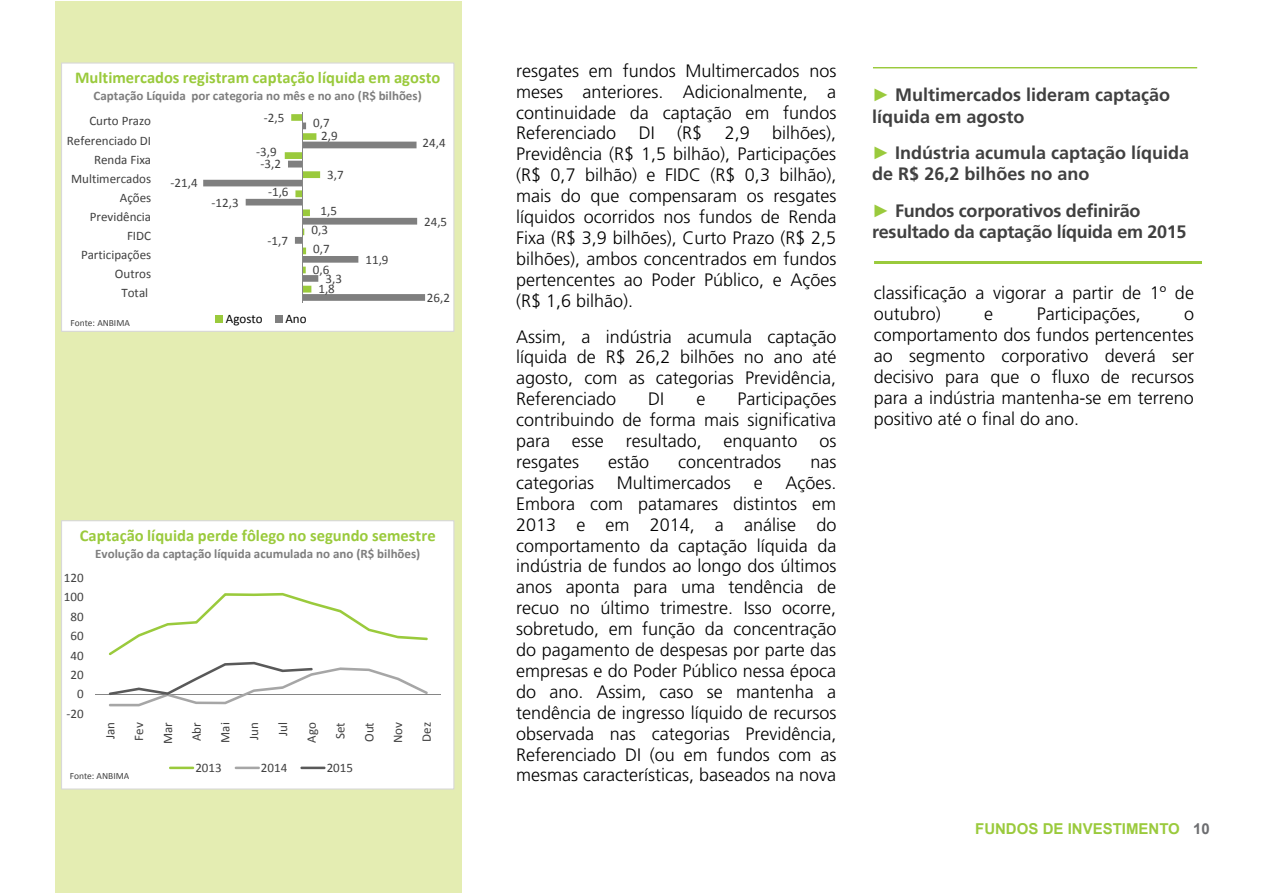
<style>
.page{position:relative;width:1263px;height:893px;background:#fff}
.page>*{position:absolute;margin:0;border:0;box-sizing:border-box;transform-origin:0 0}
.t1{font:300 18px/20.9px "Frutiger";color:#000;text-align:justify}
.t2{font:700 18px/21.3px "Frutiger";color:#404040}
.t3{font:700 16.5px "Calibri";color:#9aca3c}
.t4{font:700 15px "Arial";color:#9aca3c}
.t5{font:13.05px/28.7px "Calibri";color:#404040}
.t6{font:700 13.05px "Calibri";letter-spacing:-.005em;color:#7e7e7e}
.t7{font:13.05px "Calibri";letter-spacing:-.005em;color:#000}
.t8{font:9.45px "Calibri";color:#404040}
.s1{font-family:"Arial";font-weight:400;color:#9aca3c}
.s2{font-family:"Arial";color:#9aca3c}
.s3{color:#6d6e71}
</style>
<div class="page">
<div style="left:55px;top:1px;width:406px;height:891px;background:#e4edb2"></div>
<hr style="left:873px;top:67px;width:324px;height:1px;background:#9aca3c">
<hr style="left:874px;top:261px;width:327px;height:3px;background:#9aca3c">
<div style="left:62px;top:521px;width:391px;height:267px;background:#fff"></div>
<hr style="left:96px;top:694px;width:345px;height:1px;background:#868686">
<svg style="left:109px;top:593px;width:319px;height:62px"></svg>
<svg style="left:109px;top:662px;width:319px;height:44px"></svg>
<hr style="left:169px;top:767px;width:25px;height:2px;background:#9aca3c">
<hr style="left:235px;top:767px;width:25px;height:2px;background:#a6a6a6">
<hr style="left:300px;top:767px;width:25px;height:2px;background:#595959">
<div style="left:61px;top:520px;width:393px;height:270px;border:1px solid #d8d8d8"></div>
<div style="left:62px;top:64px;width:391px;height:267px;background:#fff"></div>
<svg style="left:203px;top:114px;width:222px;height:187px"></svg>
<hr style="left:302px;top:112px;width:1px;height:191px;background:#868686">
<div style="left:216px;top:315px;width:7px;height:7px;background:#9aca3c"></div>
<div style="left:275px;top:315px;width:7px;height:7px;background:#7f7f7f"></div>
<div style="left:61px;top:62px;width:393px;height:270px;border:1px solid #d8d8d8"></div>
<p class="t3" style="left:75px;top:67px;width:367px">Multimercados registram captação líquida em agosto</p>
<p class="t6" style="left:94px;top:88px;width:330px">Captação Líquida por categoria no mês e no ano (R$ bilhões)</p>
<p class="t5" style="left:89px;top:107px;width:63px">Curto Prazo</p>
<p class="t5" style="left:264px;top:103px;width:22px">‐2,5</p>
<p class="t5" style="left:313px;top:108px;width:18px">0,7</p>
<p class="t5" style="left:67px;top:126px;width:86px">Referenciado DI</p>
<p class="t5" style="left:321px;top:121px;width:18px">2,9</p>
<p class="t5" style="left:94px;top:145px;width:59px">Renda Fixa</p>
<p class="t5" style="left:256px;top:138px;width:22px">‐3,9</p>
<p class="t5" style="left:261px;top:150px;width:22px">‐3,2</p>
<p class="t5" style="left:71px;top:164px;width:81px">Multimercados</p>
<p class="t5" style="left:120px;top:183px;width:33px">Ações</p>
<p class="t5" style="left:171px;top:169px;width:29px">‐21,4</p>
<p class="t5" style="left:212px;top:188px;width:29px">‐12,3</p>
<p class="t5" style="left:268px;top:177px;width:22px">‐1,6</p>
<p class="t5" style="left:90px;top:202px;width:63px">Previdência</p>
<p class="t5" style="left:327px;top:160px;width:18px">3,7</p>
<p class="t5" style="left:321px;top:196px;width:18px">1,5</p>
<p class="t5" style="left:127px;top:221px;width:26px">FIDC</p>
<p class="t5" style="left:81px;top:240px;width:72px">Participações</p>
<p class="t5" style="left:115px;top:259px;width:38px">Outros</p>
<p class="t5" style="left:122px;top:278px;width:28px">Total</p>
<p class="t5" style="left:268px;top:226px;width:22px">‐1,7</p>
<p class="t5" style="left:311px;top:215px;width:18px">0,3</p>
<p class="t5" style="left:313px;top:234px;width:18px">0,7</p>
<p class="t5" style="left:313px;top:256px;width:18px">0,6</p>
<p class="t5" style="left:325px;top:264px;width:18px">3,3</p>
<p class="t5" style="left:318px;top:275px;width:18px">1,8</p>
<p class="t5" style="left:365px;top:245px;width:25px">11,9</p>
<p class="t5" style="left:422px;top:128px;width:25px">24,4</p>
<p class="t5" style="left:424px;top:207px;width:25px">24,5</p>
<p class="t5" style="left:427px;top:283px;width:25px">26,2</p>
<p class="t8" style="left:71px;top:317px;width:61px">Fonte: ANBIMA</p>
<p class="t7" style="left:226px;top:310px;width:38px">Agosto</p>
<p class="t7" style="left:285px;top:310px;width:23px">Ano</p>
<p class="t3" style="left:80px;top:525px;width:357px">Captação líquida perde fôlego no segundo semestre</p>
<p class="t6" style="left:95px;top:545px;width:327px">Evolução da captação líquida acumulada no ano (R$ bilhões)</p>
<p class="t5" style="left:64px;top:563px;width:21px">120</p>
<p class="t5" style="left:64px;top:583px;width:21px">100</p>
<p class="t5" style="left:71px;top:602px;width:15px">80</p>
<p class="t5" style="left:71px;top:621px;width:15px">60</p>
<p class="t5" style="left:71px;top:641px;width:15px">40</p>
<p class="t5" style="left:71px;top:660px;width:15px">20</p>
<p class="t5" style="left:77px;top:680px;width:8px">0</p>
<p class="t5" style="left:67px;top:699px;width:19px">‐20</p>
<p class="t5" style="left:96px;top:739px;width:19px;rotate:-90deg">Jan</p>
<p class="t5" style="left:125px;top:741px;width:20px;rotate:-90deg">Fev</p>
<p class="t5" style="left:153px;top:744px;width:23px;rotate:-90deg">Mar<br>Abr</p>
<p class="t5" style="left:211px;top:743px;width:22px;rotate:-90deg">Mai<br>Jun</p>
<p class="t5" style="left:268px;top:736px;width:15px;rotate:-90deg">Jul</p>
<p class="t5" style="left:297px;top:743px;width:22px;rotate:-90deg">Ago<br>Set</p>
<p class="t5" style="left:355px;top:743px;width:23px;rotate:-90deg">Out<br>Nov</p>
<p class="t5" style="left:412px;top:742px;width:21px;rotate:-90deg">Dez</p>
<p class="t5" style="left:195px;top:753px;width:28px">2013</p>
<p class="t5" style="left:261px;top:753px;width:28px">2014</p>
<p class="t5" style="left:327px;top:753px;width:28px">2015</p>
<p class="t8" style="left:70px;top:770px;width:61px">Fonte: ANBIMA</p>
<p class="t1" style="left:516px;top:60px;width:322px">resgates em fundos Multimercados nos meses anteriores. Adicionalmente, a continuidade da captação em fundos Referenciado</p>
<p class="t1" style="left:639px;top:123px;width:18px">DI</p>
<p class="t1" style="left:677px;top:123px;width:27px">(R$</p>
<p class="t1" style="left:725px;top:123px;width:27px">2,9</p>
<p class="t1" style="left:516px;top:123px;width:322px;text-indent:256px">bilhões), Previdência (R$ 1,5 bilhão), Participações (R$ 0,7 bilhão) e FIDC (R$ 0,3 bilhão), mais do que compensaram os resgates líquidos ocorridos nos fundos de Renda Fixa (R$ 3,9 bilhões), Curto Prazo (R$ 2,5 bilhões), ambos concentrados em fundos pertencentes ao Poder Público, e Ações (R$ 1,6 bilhão).</p>
<p class="t1" style="left:516px;top:326px;width:322px">Assim, a indústria acumula captação líquida de R$ 26,2 bilhões no ano até agosto, com as categorias Previdência, Referenciado</p>
<p class="t1" style="left:516px;top:389px;width:322px;text-indent:221px">Participações contribuindo de forma mais significativa para esse resultado, enquanto os resgates</p>
<p class="t1" style="left:648px;top:389px;width:18px">DI</p>
<p class="t1" style="left:696px;top:389px;width:10px">e</p>
<p class="t1" style="left:608px;top:452px;width:43px">estão</p>
<p class="t1" style="left:678px;top:452px;width:105px">concentrados</p>
<p class="t1" style="left:810px;top:452px;width:28px">nas</p>
<p class="t1" style="left:516px;top:472px;width:79px">categorias</p>
<p class="t1" style="left:617px;top:472px;width:115px">Multimercados</p>
<p class="t1" style="left:754px;top:472px;width:10px">e</p>
<p class="t1" style="left:516px;top:472px;width:322px;text-indent:269px">Ações.<br>Embora com patamares distintos em 2013 e em 2014, a análise do comportamento da captação líquida da indústria de fundos ao longo dos últimos anos aponta para uma tendência de recuo no último trimestre. Isso ocorre, sobretudo, em função da concentração do pagamento de despesas por parte das empresas e do Poder Público nessa época do ano. Assim, caso se mantenha a tendência de ingresso líquido de recursos observada nas categorias Previdência, Referenciado DI (ou em fundos com as mesmas características, baseados na nova</p>
<p class="t2" style="left:872px;top:84px;width:299px"><span class="s1">►</span> Multimercados lideram captação líquida em agosto</p>
<p class="t2" style="left:872px;top:142px;width:318px"><span class="s2">►</span> Indústria acumula captação líquida de R$ 26,2 bilhões no ano</p>
<p class="t2" style="left:872px;top:200px;width:316px"><span class="s2">►</span> Fundos corporativos definirão resultado da captação líquida em 2015</p>
<p class="t1" style="left:874px;top:283px;width:322px">classificação a vigorar a partir de 1º de outubro)</p>
<p class="t1" style="left:984px;top:304px;width:10px">e</p>
<p class="t1" style="left:1037px;top:304px;width:105px">Participações,</p>
<p class="t1" style="left:874px;top:304px;width:322px;text-indent:310px">o comportamento dos fundos pertencentes ao segmento corporativo deverá ser decisivo para que o fluxo de recursos para a indústria mantenha-se em terreno positivo até o final do ano.</p>
<p class="t4" style="left:975px;top:819px;width:236px">FUNDOS DE INVESTIMENTO <span class="s3">10</span></p>
</div>
